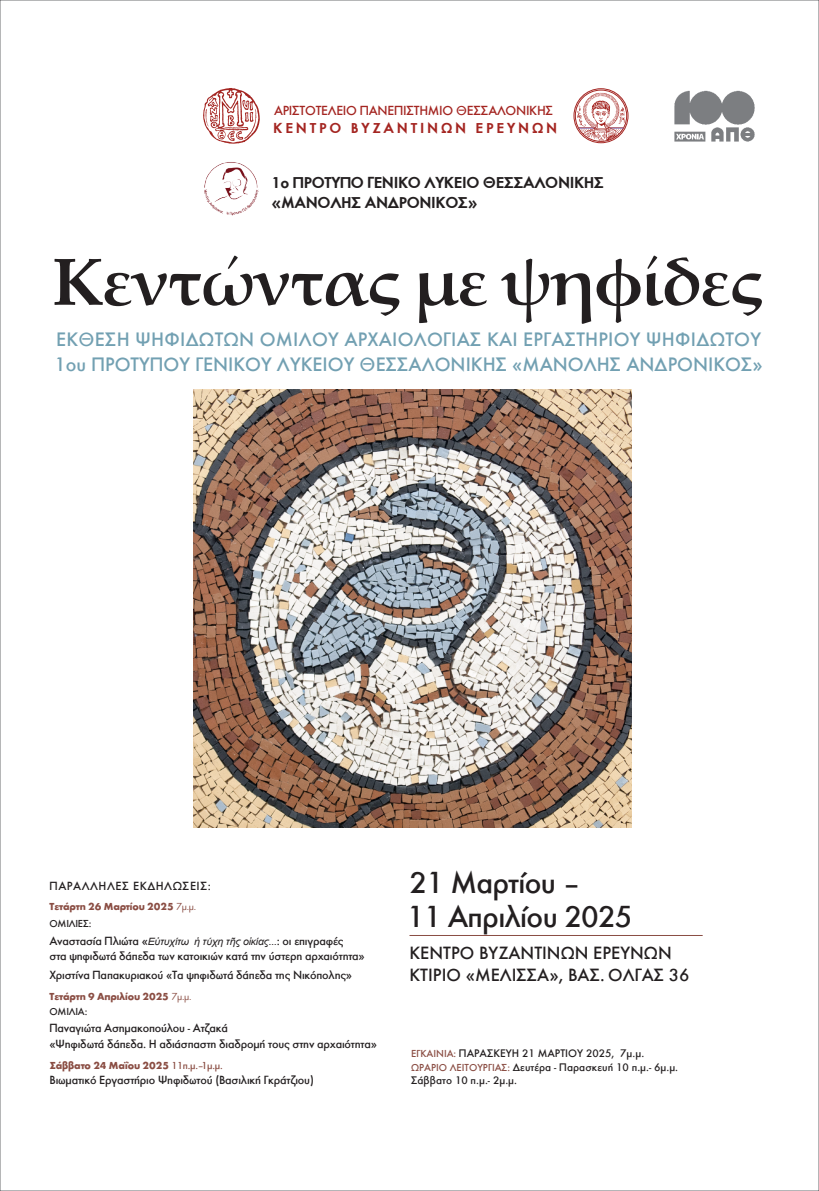
<style>
.page{position:relative;width:819px;height:1191px;background:#fff}
.page>*{position:absolute;margin:0;border:0;box-sizing:border-box;transform-origin:0 0}
.t1{font:700 66.5px "Palatino Linotype";letter-spacing:-.025em;color:#231f20}
.t2{font:500 31.5px/33.2px "Futura Greek";letter-spacing:-.025em;color:#231f20}
.t3{font:500 20.12px/24.2px "Futura Greek";letter-spacing:.005em;color:#72a0b2}
.t4{font:500 18.38px/22.1px "Futura Greek";color:#231f20}
.t5{font:600 16.62px/19.9px "Futura Greek";letter-spacing:-.025em;color:#231f20}
.t6{font:600 15.14px "Futura Greek";letter-spacing:.18em;color:#a42521}
.t7{font:500 13.65px "Futura Greek";letter-spacing:-.02em;color:#a42521}
.t8{font:500 12.25px/15.6px "Futura Greek";letter-spacing:-.02em;color:#231f20}
.t9{font:500 12.25px "Futura Greek";letter-spacing:.04em;color:#231f20}
.t10{font:500 11.38px/13.7px "Futura Greek";color:#231f20}
.t11{font:700 10.5px/17px "Futura Greek";letter-spacing:-.02em;color:#8a4d43}
.s1{font-weight:400}
.s2{font-weight:500;color:#231f20}
.s3{font-family:"Arial";font-weight:400;font-style:italic;font-size:10.06px}
.s4{font-weight:500}
.s5{font-size:10.5px;color:#8a4d43}
</style>
<div class="page">
<img style="left:674px;top:90px;width:81px;height:52px">
<img style="left:203px;top:88px;width:57px;height:56px">
<div style="left:573px;top:88px;width:55px;height:55px;border:1px solid #a42521;border-radius:50%"></div>
<div style="left:575px;top:90px;width:52px;height:52px;border:1px solid #a42521;border-radius:50%"></div>
<svg style="left:577px;top:93px;width:48px;height:48px"></svg>
<img style="left:204px;top:162px;width:55px;height:54px">
<hr style="left:409px;top:935px;width:293px;height:1px;background:#8a4d43">
<img style="left:193px;top:389px;width:438px;height:438px">
<p class="t7" style="left:274px;top:103px;width:281px">ΑΡΙΣΤΟΤΕΛΕΙΟ ΠΑΝΕΠΙΣΤΗΜΙΟ ΘΕΣΣΑΛΟΝΙΚΗΣ</p>
<p class="t6" style="left:273px;top:119px;width:285px">ΚΕΝΤΡΟ ΒΥΖΑΝΤΙΝΩΝ ΕΡΕΥΝΩΝ</p>
<h3 class="t5" style="left:271px;top:172px;width:334px">1o ΠΡΟΤΥΠΟ ΓΕΝΙΚΟ ΛΥΚΕΙΟ ΘΕΣΣΑΛΟΝΙΚΗΣ «ΜΑΝΟΛΗΣ ΑΝ∆ΡΟΝΙΚΟΣ»</h3>
<h1 class="t1" style="left:52px;top:235px;width:712px">Κεντώντας µε ψηφίδες</h1>
<h3 class="t3" style="left:54px;top:327px;width:709px">ΕΚΘΕΣΗ ΨΗΦΙ∆ΩΤΩΝ ΟΜΙΛΟΥ ΑΡΧΑΙΟΛΟΓΙΑΣ ΚΑΙ ΕΡΓΑΣΤΗΡΙΟΥ ΨΗΦΙ∆ΩΤΟΥ<br>1ου ΠΡΟΤΥΠΟΥ ΓΕΝΙΚΟΥ ΛΥΚΕΙΟΥ ΘΕΣΣΑΛΟΝΙΚΗΣ «ΜΑΝΟΛΗΣ ΑΝ∆ΡΟΝΙΚΟΣ»</h3>
<p class="t9" style="left:49px;top:878px;width:163px">ΠΑΡΑΛΛΗΛΕΣ ΕΚ∆ΗΛΩΣΕΙΣ:</p>
<p class="t11" style="left:49px;top:898px;width:148px">Τετάρτη 26 Μαρτίου 2025 <span class="s1">7µ.µ.<br></span><span class="s2">ΟΜΙΛΙΕΣ:</span></p>
<p class="t8" style="left:49px;top:932px;width:317px">Aναστασία Πλιώτα «<span class="s3">Εὐτυχίτω ἡ τύχη τῆς οἰκίας...</span>: οι επιγραφές<br>στα ψηφιδωτά δάπεδα των κατοικιών κατά την ύστερη αρχαιότητα»</p>
<p class="t8" style="left:49px;top:967px;width:304px">Χριστίνα Παπακυριακού «Τα ψηφιδωτά δάπεδα της Νικόπολης»</p>
<p class="t11" style="left:49px;top:988px;width:143px;line-height:15.2px">Tετάρτη 9 Απριλίου 2025 <span class="s1">7µ.µ.<br></span><span class="s2">ΟΜΙΛΙΑ:</span></p>
<p class="t8" style="left:49px;top:1020px;width:329px">Παναγιώτα Ασηµακοπούλου - Ατζακά<br>«Ψηφιδωτά δάπεδα. Η αδιάσπαστη διαδροµή τους στην αρχαιότητα»</p>
<p class="t11" style="left:49px;top:1056px;width:175px">Σάββατο 24 Μαΐου 2025 <span class="s4">11π.µ.–1µ.µ.</span></p>
<p class="t8" style="left:49px;top:1072px;width:266px">Βιωµατικό Εργαστήριο Ψηφιδωτού (Βασιλική Γκράτζιου)</p>
<h2 class="t2" style="left:407px;top:866px;width:227px">21 Μαρτίου –<br>11 Απριλίου 2025</h2>
<h3 class="t4" style="left:409px;top:942px;width:281px">ΚΕΝΤΡΟ ΒΥΖΑΝΤΙΝΩΝ ΕΡΕΥΝΩΝ<br>ΚΤΙΡΙΟ «ΜΕΛΙΣΣΑ», ΒΑΣ. ΟΛΓΑΣ 36</h3>
<p class="t10" style="left:411px;top:1046px;width:268px"><span class="s5">ΕΓΚΑΙΝΙΑ:</span> ΠΑΡΑΣΚΕΥΗ 21 ΜΑΡΤΙΟΥ 2025, 7µ.µ.<br><span class="s5">ΩΡΑΡΙΟ ΛΕΙΤΟΥΡΓΙΑΣ:</span> ∆ευτέρα - Παρασκευή 10 π.µ.- 6µ.µ.<br>Σάββατο 10 π.µ.- 2µ.µ.</p>
</div>
